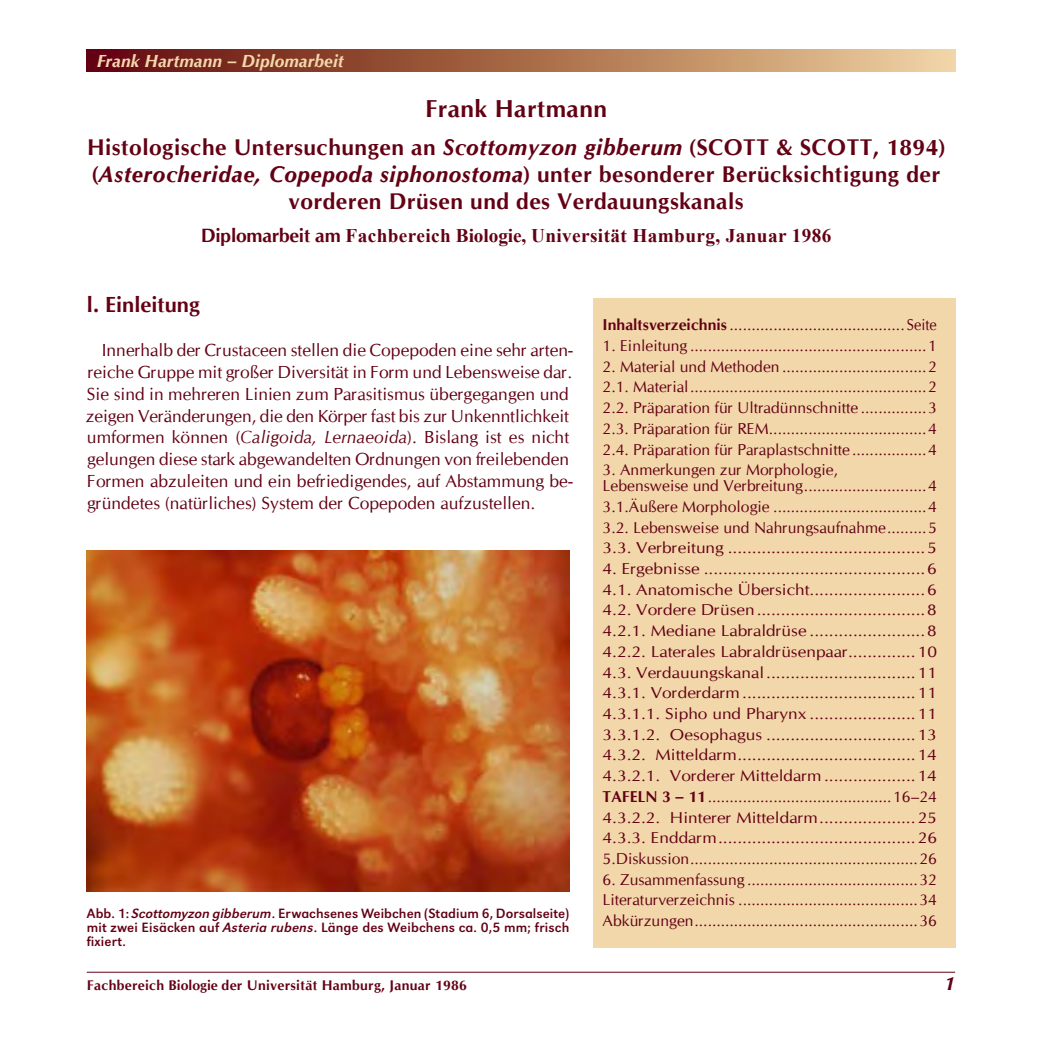
<style>
.page{position:relative;width:1042px;height:1042px;background:#fff}
.page>*{position:absolute;margin:0;border:0;box-sizing:border-box;transform-origin:0 0}
._03__Überschrift-Institut{font:700 24.5px "Cg Omega";letter-spacing:.02em;color:#630014}
._03__Überschrift-Institut-2{font:700 22.75px/27.3px "Cg Omega";letter-spacing:.02em;color:#630014;text-align:center}
._04__Überschrift-Beitrag{font:700 21.88px "Cg Omega";color:#630014}
._03__Überschrift-Institut-3{font:700 19.25px "Times New Roman";letter-spacing:.02em;color:#630014}
._00-Master-Fuss{font:italic 700 19.25px "Cg Omega";color:#630014}
._01_Fließtext{font:17.5px/21.9px "Cg Omega";color:#630014}
.t1{font:italic 700 17.5px "Cg Omega";color:#f2d7ab}
.IHV-Beiträge-Überschrift-1{font:15.75px/15.8px "Cg Omega";color:#630014}
.IHV-Beiträge-Überschrift-1-2{font:15.75px "Cg Omega";color:#630014;scale:1.1 1}
._09__Legende-deutsch{font:14px/14px "URW Grotesk T";letter-spacing:.01em;color:#630014;text-align:justify}
._00-Master-Fuss-2{font:700 14px "Cg Omega";letter-spacing:.02em;color:#630014}
.s1{font-style:italic}
.s2{font-family:"Cg Omega"}
.s3{font-family:"URW Grotesk T Regu Obli"}
.s4{font-weight:700}
</style>
<div class="page">
<hr style="left:87px;top:972px;width:868px;height:1px;background:#630014">
<svg style="left:87px;top:50px;width:868px;height:22px;background:#a76b4e"></svg>
<div style="left:593px;top:298px;width:362px;height:649px;background:#f2d7ab"></div>
<img style="left:87px;top:550px;width:482px;height:341px">
<p class="t1" style="left:97px;top:51px;width:248px">Frank Hartmann – Diplomarbeit</p>
<p class="_03__Überschrift-Institut" style="left:425px;top:95px;width:183px">Frank Hartmann</p>
<p class="_03__Überschrift-Institut-2" style="left:87px;top:133px;width:859px">Histologische Untersuchungen an <span class="s1">Scottomyzon gibberum</span> (SCOTT &amp; SCOTT, 1894) (<span class="s1">Asterocheridae, Copepoda siphonostoma</span>) unter besonderer Berücksichtigung der vorderen Drüsen und des Verdauungskanals</p>
<p class="_03__Überschrift-Institut-3" style="left:201px;top:222px;width:632px"><span class="s2">Diplomarbeit am</span> Fachbereich Biologie, Universität Hamburg, Januar 1986</p>
<p class="_04__Überschrift-Beitrag" style="left:87px;top:292px;width:115px">l. Einleitung</p>
<p class="_01_Fließtext" style="left:86px;top:339px;width:488px;text-indent:16px">Innerhalb der Crustaceen stellen die Copepoden eine sehr arten&shy;reiche Gruppe mit großer Diversität in Form und Lebensweise dar.<br>Sie sind in mehreren Linien zum Parasitismus übergegangen und zeigen Veränderungen, die den Körper fast bis zur Unkenntlichkeit umformen können (<span class="s1">Caligoida, Lernaeoida</span>). Bislang ist es nicht gelungen diese stark abgewandelten Ordnungen von freilebenden Formen abzuleiten und ein befriedigendes, auf Abstammung be&shy;gründetes (natürliches) System der Copepoden aufzustellen.</p>
<p class="_09__Legende-deutsch" style="left:87px;top:906px;width:484px">Abb. 1: <span class="s3">Scottomyzon gibberum</span>. Erwachsenes Weibchen (Stadium 6, Dorsalseite) mit zwei Eisäcken auf <span class="s3">Asteria rubens</span>. Länge des Weibchens ca. 0,5 mm; frisch fixiert.</p>
<p class="IHV-Beiträge-Überschrift-1" style="left:602px;top:317px;width:336px"><span class="s4">Inhaltsverzeichnis</span> ........................................ Seite</p>
<p class="IHV-Beiträge-Überschrift-1" style="left:602px;top:338px;width:336px">1. Einleitung ......................................................1</p>
<p class="IHV-Beiträge-Überschrift-1" style="left:602px;top:359px;width:336px">2. Material und Methoden .................................2</p>
<p class="IHV-Beiträge-Überschrift-1" style="left:602px;top:379px;width:336px">2.1. Material ......................................................2</p>
<p class="IHV-Beiträge-Überschrift-1" style="left:602px;top:400px;width:336px">2.2. Präparation für Ultradünnschnitte ...............3</p>
<p class="IHV-Beiträge-Überschrift-1" style="left:602px;top:421px;width:336px">2.3. Präparation für REM ....................................4</p>
<p class="IHV-Beiträge-Überschrift-1" style="left:602px;top:441px;width:336px">2.4. Präparation für Paraplastschnitte .................4</p>
<p class="IHV-Beiträge-Überschrift-1" style="left:602px;top:462px;width:336px">3. Anmerkungen zur Morphologie,<br>Lebensweise und Verbreitung ............................4</p>
<p class="IHV-Beiträge-Überschrift-1" style="left:602px;top:499px;width:336px">3.1.Äußere Morphologie ...................................4</p>
<p class="IHV-Beiträge-Überschrift-1" style="left:602px;top:519px;width:336px">3.2. Lebensweise und Nahrungsaufnahme .........5</p>
<p class="IHV-Beiträge-Überschrift-1-2" style="left:602px;top:539px;width:305px">3.3. Verbreitung .........................................5</p>
<p class="IHV-Beiträge-Überschrift-1-2" style="left:602px;top:560px;width:305px">4. Ergebnisse ..............................................6</p>
<p class="IHV-Beiträge-Überschrift-1-2" style="left:602px;top:580px;width:305px">4.1. Anatomische Übersicht ........................6</p>
<p class="IHV-Beiträge-Überschrift-1-2" style="left:602px;top:601px;width:305px">4.2. Vordere Drüsen ...................................8</p>
<p class="IHV-Beiträge-Überschrift-1-2" style="left:602px;top:622px;width:305px">4.2.1. Mediane Labraldrüse ........................8</p>
<p class="IHV-Beiträge-Überschrift-1-2" style="left:602px;top:642px;width:305px">4.2.2. Laterales Labraldrüsenpaar ..............10</p>
<p class="IHV-Beiträge-Überschrift-1-2" style="left:602px;top:663px;width:305px">4.3. Verdauungskanal ...............................11</p>
<p class="IHV-Beiträge-Überschrift-1-2" style="left:602px;top:684px;width:305px">4.3.1. Vorderdarm ....................................11</p>
<p class="IHV-Beiträge-Überschrift-1-2" style="left:602px;top:705px;width:305px">4.3.1.1. Sipho und Pharynx ......................11</p>
<p class="IHV-Beiträge-Überschrift-1-2" style="left:602px;top:725px;width:305px">3.3.1.2. Oesophagus ...............................13</p>
<p class="IHV-Beiträge-Überschrift-1-2" style="left:602px;top:746px;width:305px">4.3.2. Mitteldarm .....................................14</p>
<p class="IHV-Beiträge-Überschrift-1-2" style="left:602px;top:767px;width:305px">4.3.2.1. Vorderer Mitteldarm ...................14</p>
<p class="IHV-Beiträge-Überschrift-1" style="left:602px;top:789px;width:336px"><span class="s4">TAFELN 3 – 11</span> ..........................................16–24</p>
<p class="IHV-Beiträge-Überschrift-1-2" style="left:602px;top:808px;width:305px">4.3.2.2. Hinterer Mitteldarm ....................25</p>
<p class="IHV-Beiträge-Überschrift-1-2" style="left:602px;top:829px;width:305px">4.3.3. Enddarm .........................................26</p>
<p class="IHV-Beiträge-Überschrift-1" style="left:602px;top:851px;width:336px">5.Diskussion ....................................................26</p>
<p class="IHV-Beiträge-Überschrift-1" style="left:602px;top:871px;width:336px">6. Zusammenfassung .......................................32</p>
<p class="IHV-Beiträge-Überschrift-1" style="left:602px;top:892px;width:336px">Literaturverzeichnis .........................................34</p>
<p class="IHV-Beiträge-Überschrift-1" style="left:602px;top:913px;width:336px">Abkürzungen ...................................................36</p>
<p class="_00-Master-Fuss-2" style="left:87px;top:977px;width:382px">Fachbereich Biologie der Universität Hamburg, Januar 1986</p>
<p class="_00-Master-Fuss" style="left:944px;top:972px;width:12px">1</p>
</div>
